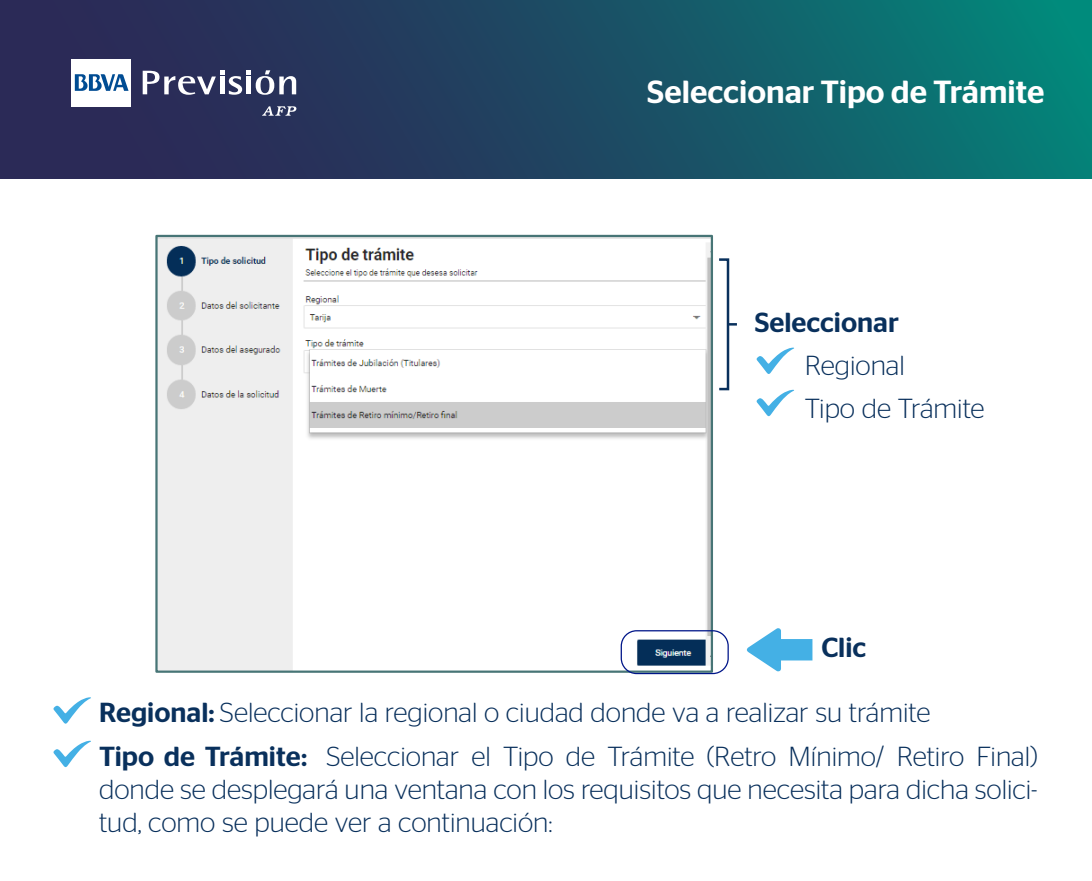
<style>
.page{position:relative;width:1092px;height:881px;background:#fff}
.page>*{position:absolute;margin:0;border:0;box-sizing:border-box;transform-origin:0 0}
.t1{font:500 32px "Stag Sans";color:#fff}
.t2{font:300 27.5px/43px "Stag Sans";color:#09305c}
.t3{font:500 27.5px "Stag Sans";color:#09305c}
.s1{font-weight:500}
</style>
<div class="page">
<div style="left:0;top:0;width:1091px;height:178px;background:linear-gradient(to right,#321c52,#067e76)"></div>
<div style="left:72px;top:59px;width:59px;height:47px;background:#fff"></div>
<svg style="left:262px;top:106px;width:34px;height:10px"></svg>
<svg style="left:143px;top:70px;width:153px;height:25px"></svg>
<svg style="left:75px;top:74px;width:53px;height:17px"></svg>
<svg style="left:746px;top:628px;width:66px;height:43px"></svg>
<svg style="left:53px;top:697px;width:38px;height:27px"></svg>
<svg style="left:756px;top:347px;width:38px;height:27px"></svg>
<svg style="left:756px;top:389px;width:38px;height:27px"></svg>
<svg style="left:53px;top:740px;width:38px;height:27px"></svg>
<img style="left:158px;top:238px;width:552px;height:431px">
<div style="left:155px;top:235px;width:558px;height:437px;border:2px solid #477576"></div>
<div style="left:620px;top:630px;width:108px;height:44px;border:1px solid #001689;border-radius:15px"></div>
<div style="left:717px;top:258px;width:12px;height:132px;border:2px solid #09305c"></div>
<svg style="left:728px;top:323px;width:9px;height:2px"></svg>
<p class="t1" style="left:647px;top:74px;width:399px">Seleccionar Tipo de Trámite</p>
<p class="t3" style="left:754px;top:306px;width:146px">Seleccionar</p>
<p class="t2" style="left:804px;top:343px;width:181px">Regional<br>Tipo de Trámite</p>
<p class="t3" style="left:821px;top:631px;width:46px">Clic</p>
<p class="t2" style="left:99px;top:690px;width:940px"><span class="s1">Regional:</span> Seleccionar la regional o ciudad donde va a realizar su trámite<br><span class="s1">Tipo de Trámite:</span> Seleccionar el Tipo de Trámite (Retro Mínimo/ Retiro Final)</p>
<p class="t2" style="left:99px;top:771px;width:939px;line-height:33px">donde se desplegará una ventana con los requisitos que necesita para dicha solici&shy;tud, como se puede ver a continuación:</p>
</div>
